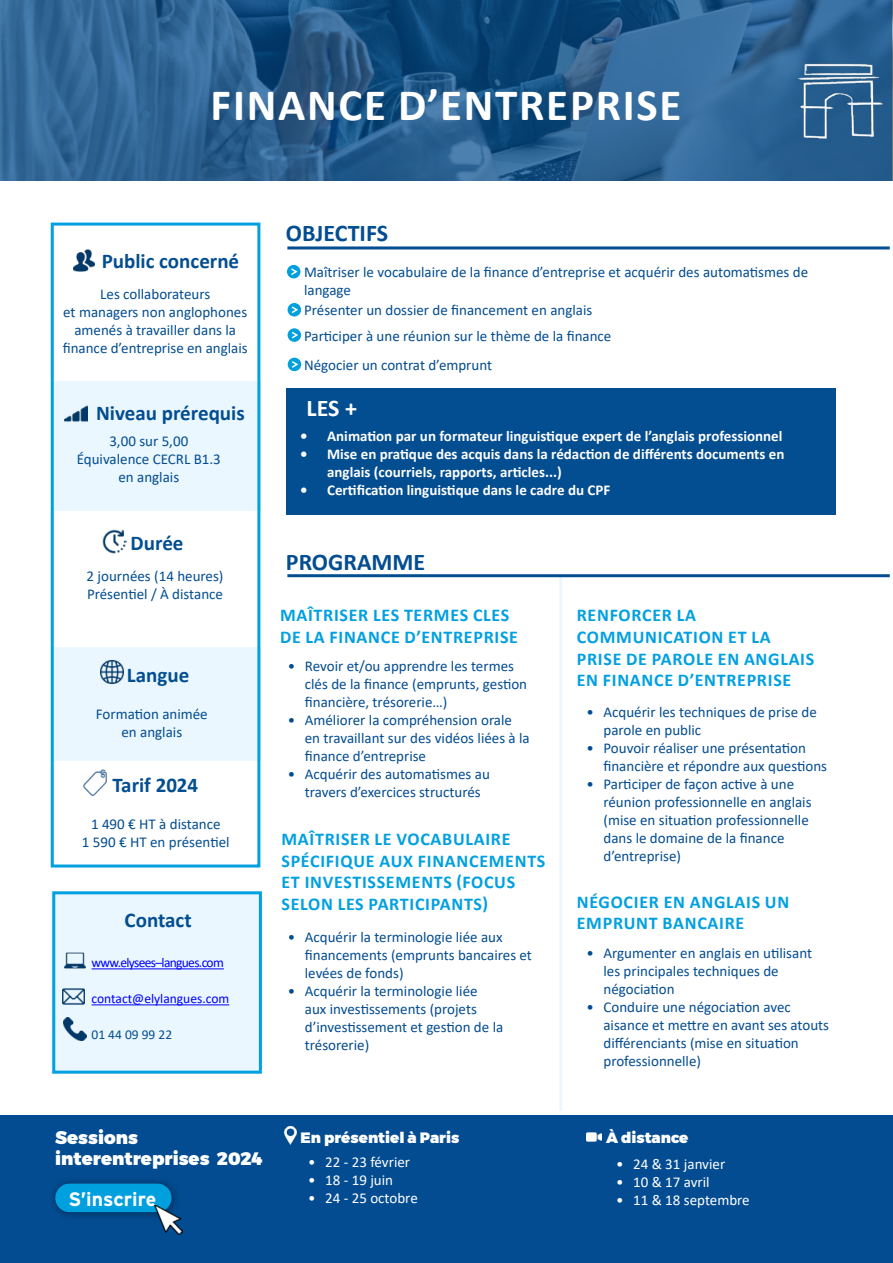
<style>
.page{position:relative;width:893px;height:1263px;background:#fff}
.page>*{position:absolute;margin:0;border:0;box-sizing:border-box;transform-origin:0 0}
.t1{font:700 45px "Calibri";letter-spacing:.04em;color:#fff}
.t2{font:700 24px "Calibri";color:#034d91}
.t3{font:700 24px "Calibri";color:#fff}
.t4{font:700 21px "Calibri";color:#034d91}
.t5{font:700 19.5px "Interstate";color:#fff}
.t6{font:700 18px/21.6px "Calibri";letter-spacing:.04em;color:#01a0e1}
.t7{font:900 18px/21.6px "Montserrat";color:#fff}
.t8{font:15px/18px "Calibri";color:#034c91}
.t9{font:15px/18px "Calibri";color:#034d91}
.t10{font:700 15px/18px "Calibri";color:#fff}
.t11{font:15px "Calibri";color:#fff}
.t12{font:900 15px "Montserrat";color:#fff}
.t13{font:13.5px "Calibri";letter-spacing:-.05em;color:#00f}
.t14{font:13.5px "Calibri";letter-spacing:-.01em;color:#00f}
.t15{font:13.5px "Calibri";color:#034d91}
.s1{color:#034d91}
</style>
<div class="page">
<div style="left:51px;top:891px;width:209px;height:182px;background:#eaf7fe"></div>
<div style="left:51px;top:647px;width:209px;height:113px;background:#eaf7fe"></div>
<div style="left:51px;top:382px;width:209px;height:129px;background:#eaf7fe"></div>
<svg style="left:0;top:0;width:892px;height:181px;background:#285e8e"></svg>
<div style="left:51px;top:223px;width:209px;height:644px;border:3px solid #01a0e1"></div>
<svg style="left:287px;top:265px;width:13px;height:13px"></svg>
<svg style="left:289px;top:267px;width:10px;height:10px"></svg>
<svg style="left:288px;top:303px;width:13px;height:13px"></svg>
<svg style="left:290px;top:305px;width:10px;height:10px"></svg>
<svg style="left:288px;top:328px;width:13px;height:14px"></svg>
<svg style="left:290px;top:330px;width:10px;height:10px"></svg>
<div style="left:286px;top:388px;width:550px;height:126px;background:#034d91"></div>
<div style="left:52px;top:891px;width:210px;height:183px;border:3px solid #01a0e1"></div>
<hr style="left:287px;top:246px;width:603px;height:3px;background:#034d91">
<hr style="left:559px;top:576px;width:3px;height:534px;background:#eaf7fe">
<hr style="left:287px;top:574px;width:603px;height:3px;background:#034d91">
<img style="left:73px;top:249px;width:22px;height:22px">
<img style="left:65px;top:405px;width:23px;height:17px">
<img style="left:103px;top:530px;width:23px;height:23px">
<img style="left:100px;top:660px;width:23px;height:23px">
<img style="left:64px;top:952px;width:22px;height:17px">
<img style="left:63px;top:988px;width:22px;height:17px">
<img style="left:63px;top:1017px;width:23px;height:23px">
<img style="left:83px;top:770px;width:24px;height:25px">
<div style="left:0;top:1115px;width:893px;height:148px;background:#034c91"></div>
<img style="left:284px;top:1126px;width:13px;height:19px">
<img style="left:587px;top:1132px;width:15px;height:10px">
<img style="left:795px;top:53px;width:93px;height:90px">
<hr style="left:92px;top:968px;width:132px;height:1px;background:#00f">
<hr style="left:92px;top:1004px;width:137px;height:1px;background:#00f">
<svg style="left:288px;top:358px;width:13px;height:13px"></svg>
<svg style="left:290px;top:360px;width:10px;height:9px"></svg>
<div style="left:48px;top:1176px;width:132px;height:46px;background:#000;opacity:.43"></div>
<div style="left:56px;top:1184px;width:115px;height:27px;background:#00a0de;border-radius:14px"></div>
<div style="left:55px;top:1183px;width:117px;height:29px;border:2px solid #00a0de;border-radius:14px"></div>
<img style="left:155px;top:1206px;width:27px;height:28px">
<h1 class="t1" style="left:211px;top:83px;width:472px">FINANCE D’ENTREPRISE</h1>
<h3 class="t4" style="left:102px;top:251px;width:139px">Public concerné</h3>
<p class="t9" style="left:63px;top:285px;width:186px;text-align:center">Les collaborateurs<br>et managers non anglophones amenés à travailler dans la<br>昀椀nance d’entreprise en anglais</p>
<h3 class="t4" style="left:96px;top:403px;width:150px">Niveau prérequis</h3>
<p class="t8" style="left:77px;top:432px;width:146px;text-align:center">3,00 sur 5,00<br><span class="s1">É</span>quivalence CECRL B1.3 en anglais</p>
<h3 class="t4" style="left:131px;top:533px;width:54px">Durée</h3>
<p class="t9" style="left:87px;top:567px;width:138px">2 journées (14 heures)<br>Présen琀椀el / À distance</p>
<h3 class="t4" style="left:127px;top:664px;width:64px">Langue</h3>
<p class="t8" style="left:96px;top:705px;width:113px;text-align:center">Forma琀椀on animée en anglais</p>
<h3 class="t4" style="left:112px;top:770px;width:87px">Tarif 2024</h3>
<p class="t9" style="left:82px;top:814px;width:149px;text-align:center">1 490 € HT à distance<br>1 590 € HT en présen琀椀el</p>
<h3 class="t4" style="left:125px;top:909px;width:68px">Contact</h3>
<p class="t13" style="left:92px;top:953px;width:134px">www.elysees–langues.com</p>
<p class="t14" style="left:92px;top:989px;width:139px">contact@elylangues.com</p>
<p class="t15" style="left:92px;top:1025px;width:82px">01 44 09 99 22</p>
<h2 class="t2" style="left:286px;top:221px;width:104px">OBJECTIFS</h2>
<p class="t9" style="left:304px;top:263px;width:506px">Maîtriser le vocabulaire de la 昀椀nance d’entreprise et acquérir des automa琀椀smes de langage</p>
<p class="t8" style="left:304px;top:297px;width:309px;line-height:25.7px">Présenter un dossier de 昀椀nancement en anglais<br>Par琀椀ciper à une réunion sur le thème de la 昀椀nance</p>
<p class="t8" style="left:304px;top:356px;width:190px">Négocier un contrat d’emprunt</p>
<h2 class="t3" style="left:307px;top:396px;width:52px">LES +</h2>
<p class="t10" style="left:300px;top:427px;width:484px">• Anima琀椀on par un formateur linguis琀椀que expert de l’anglais professionnel</p>
<p class="t10" style="left:327px;top:445px;width:459px;text-indent:-27px">• Mise en pra琀椀que des acquis dans la rédac琀椀on de di昀昀érents documents en anglais (courriels, rapports, ar琀椀cles...)</p>
<p class="t10" style="left:300px;top:481px;width:312px">• Cer琀椀昀椀ca琀椀on linguis琀椀que dans le cadre du CPF</p>
<h2 class="t2" style="left:286px;top:550px;width:141px">PROGRAMME</h2>
<p class="t6" style="left:280px;top:605px;width:239px">MAÎTRISER LES TERMES CLES<br>DE LA FINANCE D’ENTREPRISE</p>
<p class="t8" style="left:305px;top:657px;width:224px;text-indent:-17px">• Revoir et/ou apprendre les termes clés de la 昀椀nance (emprunts, ges琀椀on昀椀nancière, trésorerie…)</p>
<p class="t8" style="left:305px;top:711px;width:226px;text-indent:-17px">• Améliorer la compréhension orale en travaillant sur des vidéos liées à la昀椀nance d’entreprise</p>
<p class="t8" style="left:288px;top:765px;width:204px;text-align:center">• Acquérir des automa琀椀smes au travers d’exercices structurés</p>
<p class="t6" style="left:281px;top:828px;width:265px">MAÎTRISER LE VOCABULAIRE<br>SPÉCIFIQUE AUX FINANCEMENTS<br>ET INVESTISSEMENTS (FOCUS<br>SELON LES PARTICIPANTS)</p>
<p class="t8" style="left:305px;top:928px;width:229px;text-indent:-17px">• Acquérir la terminologie liée aux<br>昀椀nancements (emprunts bancaires et levées de fonds)</p>
<p class="t8" style="left:305px;top:982px;width:200px;text-indent:-17px">• Acquérir la terminologie liée<br>aux inves琀椀ssements (projets d’inves琀椀ssement et ges琀椀on de la trésorerie)</p>
<p class="t6" style="left:577px;top:605px;width:239px">RENFORCER LA<br>COMMUNICATION ET LA<br>PRISE DE PAROLE EN ANGLAIS<br>EN FINANCE D’ENTREPRISE</p>
<p class="t8" style="left:603px;top:702px;width:215px;text-indent:-17px">• Acquérir les techniques de prise de parole en public</p>
<p class="t8" style="left:603px;top:738px;width:225px;text-indent:-17px">• Pouvoir réaliser une présenta琀椀on<br>昀椀nancière et répondre aux ques琀椀ons</p>
<p class="t8" style="left:603px;top:774px;width:210px;text-indent:-17px">• Par琀椀ciper de façon ac琀椀ve à une réunion professionnelle en anglais (mise en situa琀椀on professionnelle dans le domaine de la 昀椀nance d’entreprise)</p>
<p class="t6" style="left:577px;top:891px;width:214px">NÉGOCIER EN ANGLAIS UN<br>EMPRUNT BANCAIRE</p>
<p class="t8" style="left:603px;top:944px;width:210px;text-indent:-17px">• Argumenter en anglais en u琀椀lisant les principales techniques de négocia琀椀on</p>
<p class="t8" style="left:603px;top:998px;width:227px;text-indent:-17px">• Conduire une négocia琀椀on avec aisance et me琀琀re en avant ses atouts di昀昀érenciants (mise en situa琀椀on professionnelle)</p>
<p class="t7" style="left:55px;top:1126px;width:209px">Sessions interentreprises 2024</p>
<p class="t12" style="left:301px;top:1129px;width:160px">En présentiel à Paris</p>
<p class="t12" style="left:606px;top:1129px;width:84px">À distance</p>
<p class="t11" style="left:308px;top:1155px;width:103px">• 22 - 23 février</p>
<p class="t11" style="left:308px;top:1173px;width:86px">• 18 - 19 juin</p>
<p class="t11" style="left:308px;top:1191px;width:111px">• 24 - 25 octobre</p>
<p class="t11" style="left:616px;top:1156px;width:111px">• 24 &amp; 31 janvier</p>
<p class="t11" style="left:616px;top:1174px;width:95px">• 10 &amp; 17 avril</p>
<h3 class="t5" style="left:68px;top:1190px;width:89px">S’inscrire</h3>
<p class="t11" style="left:616px;top:1192px;width:135px">• 11 &amp; 18 septembre</p>
</div>
